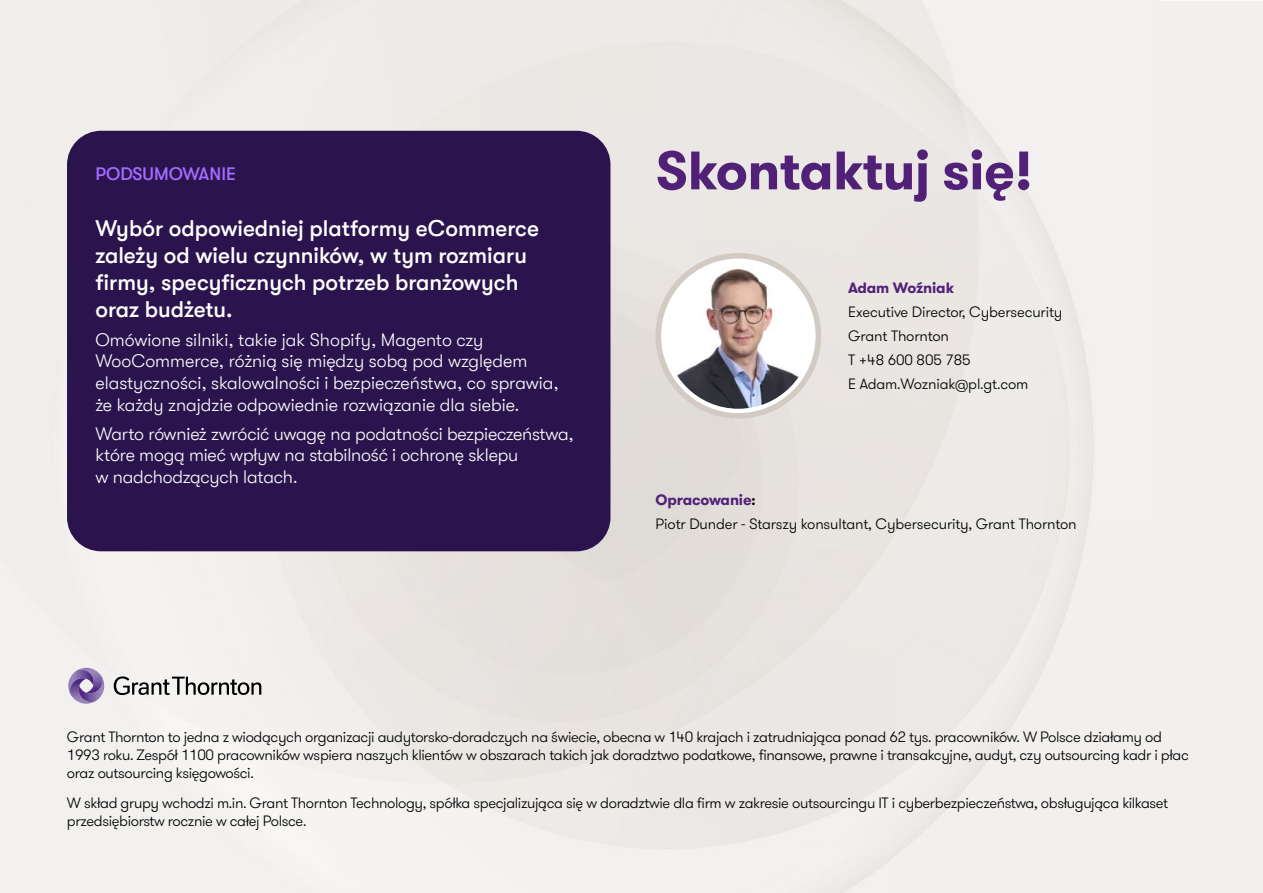
<style>
.page{position:relative;width:1263px;height:893px;background:#fff}
.page>*{position:absolute;margin:0;border:0;box-sizing:border-box;transform-origin:0 0}
.t1{font:700 54px "GT Walsheim Pro";letter-spacing:-.01em;color:#512178}
.t2{font:500 22.5px/27px "GT Walsheim LC";color:#fff}
.t3{font:300 18px/21.6px "GT Walsheim LC";letter-spacing:-.01em;color:#fff}
.t4{font:500 18px "GT Walsheim LC";color:#a06dff}
.t5{font:300 15px/24px "GT Walsheim Pro";letter-spacing:-.025em;color:#000}
.t6{font:700 15px "GT Walsheim Pro";letter-spacing:-.01em;color:#512178}
.s1{font-weight:700;color:#512178}
.s2{font-weight:700;font-size:13.5px}
</style>
<div class="page">
<img style="left:0;top:1px;width:1157px;height:892px">
<div style="left:987px;top:862px;width:196px;height:9px;background:#f2f0ee"></div>
<svg style="left:1186px;top:862px;width:10px;height:7px"></svg>
<img style="left:1002px;top:839px;width:194px;height:2px">
<svg style="left:114px;top:676px;width:147px;height:19px"></svg>
<svg style="left:67px;top:667px;width:40px;height:39px"></svg>
<svg style="left:655px;top:253px;width:166px;height:166px;background:#e3dfda"></svg>
<img style="left:665px;top:263px;width:146px;height:146px">
<div style="left:67px;top:131px;width:543px;height:420px;background:#2b144d;border-radius:34px"></div>
<p class="t4" style="left:96px;top:163px;width:142px">PODSUMOWANIE</p>
<h2 class="t2" style="left:96px;top:215px;width:445px">Wybór odpowiedniej platformy eCommerce zależy od wielu czynników, w tym rozmiaru firmy, specyficznych potrzeb branżowych oraz budżetu.</h2>
<p class="t3" style="left:96px;top:329px;width:465px">Omówione silniki, takie jak Shopify, Magento czy WooCommerce, różnią się między sobą pod względem elastyczności, skalowalności i bezpieczeństwa, co sprawia, że każdy znajdzie odpowiednie rozwiązanie dla siebie.</p>
<p class="t3" style="left:96px;top:423px;width:480px">Warto również zwrócić uwagę na podatności bezpieczeństwa, które mogą mieć wpływ na stabilność i ochronę sklepu<br>w nadchodzących latach.</p>
<h1 class="t1" style="left:655px;top:135px;width:379px">Skontaktuj się!</h1>
<p class="t6" style="left:848px;top:278px;width:107px">Adam Woźniak</p>
<p class="t5" style="left:848px;top:301px;width:216px">Executive Director, Cybersecurity<br>Grant Thornton<br>T +48 600 805 785<br>E Adam.Wozniak@pl.gt.com</p>
<p class="t5" style="left:655px;top:488px;width:423px"><span class="s1">Opracowanie</span><span class="s2">:<br></span>Piotr Dunder - Starszy konsultant, Cybersecurity, Grant Thornton</p>
<p class="t5" style="left:67px;top:728px;width:1123px;line-height:18px">Grant Thornton to jedna z wiodących organizacji audytorsko-doradczych na świecie, obecna w 140 krajach i zatrudniająca ponad 62 tys. pracowników. W Polsce działamy od<br>1993 roku. Zespół 1100 pracowników wspiera naszych klientów w obszarach takich jak doradztwo podatkowe, finansowe, prawne i transakcyjne, audyt, czy outsourcing kadr i płac oraz outsourcing księgowości.</p>
<p class="t5" style="left:67px;top:794px;width:1103px;line-height:18px">W skład grupy wchodzi m.in. Grant Thornton Technology, spółka specjalizująca się w doradztwie dla firm w zakresie outsourcingu IT i cyberbezpieczeństwa, obsługująca kilkaset przedsiębiorstw rocznie w całej Polsce.</p>
</div>
